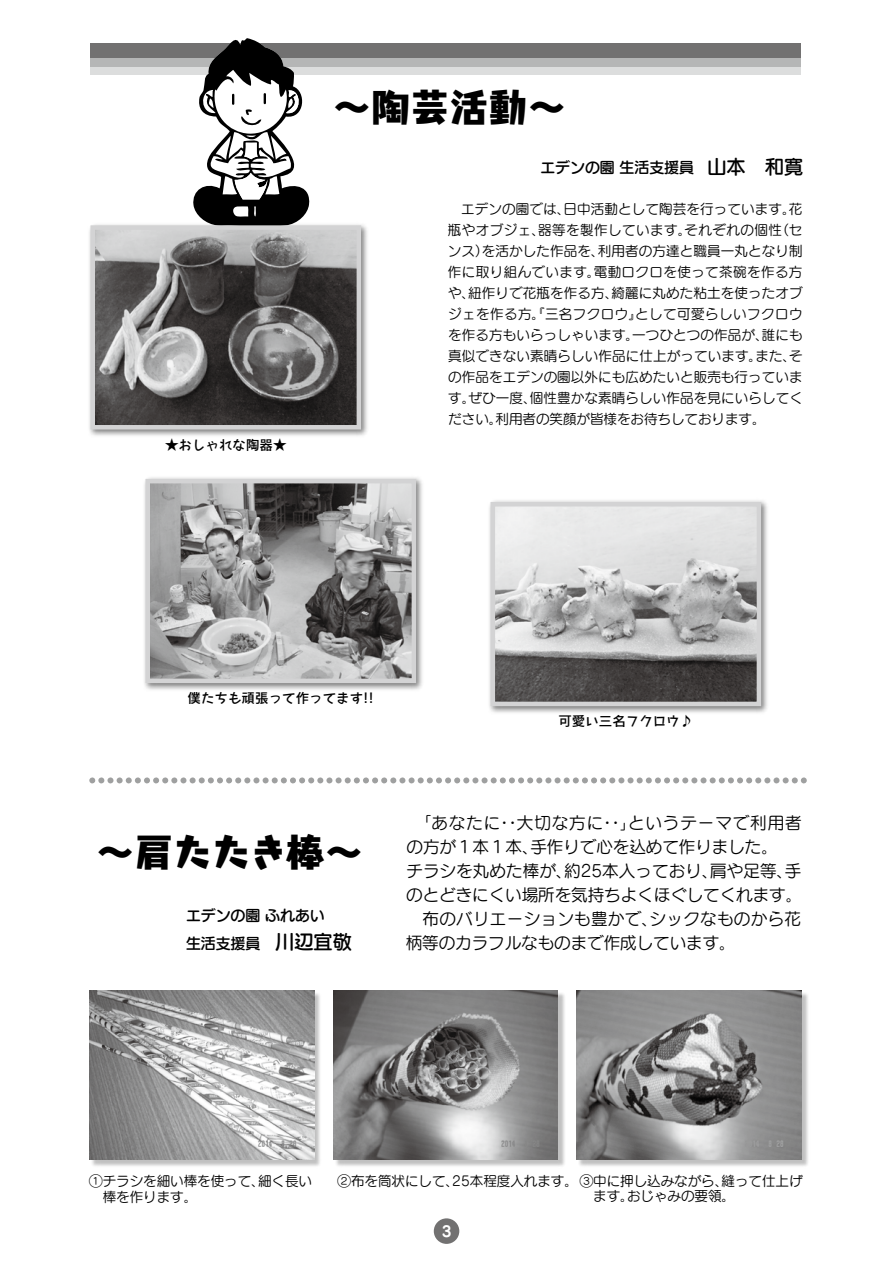
<style>
.page{position:relative;width:893px;height:1263px;background:#fff}
.page>*{position:absolute;margin:0;border:0;box-sizing:border-box;transform-origin:0 0}
.t1{font:39px "Kurokane Std EB";letter-spacing:-.01em;color:#000}
.t2{font:16.5px/24px "G Maru Go Pro M";color:#000}
.t3{font:14.85px/28.5px "G Maru Go Pro DB";color:#000}
.t4{font:14.85px "G Maru Go Pro B";color:#fff}
.t5{font:13.5px/21px "G Maru Go Pro M";color:#000}
.t6{font:13.5px "Rodin Maria Pro DB";color:#000}
.s1{font-size:19.2px}
</style>
<div class="page">
<div style="left:434px;top:1218px;width:25px;height:26px;background:#727171;border-radius:50%"></div>
<div style="left:91px;top:60px;width:710px;height:15px;background:#dcdddd"></div>
<div style="left:91px;top:52px;width:710px;height:15px;background:#b5b6b6"></div>
<div style="left:91px;top:43px;width:710px;height:15px;background:#727171"></div>
<img style="left:489px;top:500px;width:279px;height:213px">
<img style="left:496px;top:507px;width:260px;height:194px">
<div style="left:491px;top:502px;width:270px;height:204px;border:4px solid #d3d3d4"></div>
<img style="left:144px;top:477px;width:279px;height:213px">
<img style="left:150px;top:484px;width:261px;height:194px">
<div style="left:145px;top:479px;width:271px;height:204px;border:4px solid #d3d3d4"></div>
<svg style="left:101px;top:777px;width:704px;height:6px"></svg>
<svg style="left:193px;top:38px;width:117px;height:182px"></svg>
<img style="left:89px;top:220px;width:279px;height:216px">
<img style="left:95px;top:230px;width:261px;height:194px">
<div style="left:90px;top:225px;width:271px;height:204px;border:4px solid #d3d3d4"></div>
<img style="left:90px;top:991px;width:230px;height:175px">
<img style="left:90px;top:991px;width:224px;height:168px">
<img style="left:333px;top:993px;width:232px;height:173px">
<img style="left:333px;top:991px;width:225px;height:168px">
<img style="left:576px;top:991px;width:232px;height:175px">
<img style="left:577px;top:991px;width:224px;height:168px">
<h1 class="t1" style="left:333px;top:77px;width:236px">～陶芸活動～</h1>
<p class="t3" style="left:540px;top:153px;width:264px">エデンの園 生活支援員 <span class="s1">山本　和寛</span></p>
<p class="t6" style="left:165px;top:436px;width:123px">★おしゃれな陶器★</p>
<p class="t5" style="left:448px;top:198px;width:357px;text-align:justify">　エデンの園では、日中活動として陶芸を行っています。花瓶やオブジェ、器等を製作しています。それぞれの個性（センス）を活かした作品を、利用者の方達と職員一丸となり制作に取り組んでいます。電動ロクロを使って茶碗を作る方や、紐作りで花瓶を作る方、綺麗に丸めた粘土を使ったオブジェを作る方。『三名フクロウ』として可愛らしいフクロウを作る方もいらっしゃいます。一つひとつの作品が、誰にも真似できない素晴らしい作品に仕上がっています。また、その作品をエデンの園以外にも広めたいと販売も行っています。ぜひ一度、個性豊かな素晴らしい作品を見にいらしてください。利用者の笑顔が皆様をお待ちしております。</p>
<p class="t6" style="left:188px;top:689px;width:188px">僕たちも頑張って作ってます!!</p>
<p class="t6" style="left:558px;top:712px;width:137px">可愛い三名フクロウ♪</p>
<h1 class="t1" style="left:96px;top:822px;width:269px">～肩たたき棒～</h1>
<p class="t3" style="left:186px;top:900px;width:206px">エデンの園 ふれあい<br>生活支援員　<span class="s1">川辺宜敬　　</span></p>
<p class="t2" style="left:406px;top:810px;width:398px">　「あなたに・・大切な方に・・」というテーマで利用者の方が１本１本、手作りで心を込めて作りました。<br>チラシを丸めた棒が、約25本入っており、肩や足等、手のとどきにくい場所を気持ちよくほぐしてくれます。　布のバリエーションも豊かで、シックなものから花柄等のカラフルなものまで作成しています。</p>
<p class="t5" style="left:89px;top:1172px;width:224px;line-height:16.5px">①チラシを細い棒を使って、細く長い　棒を作ります。</p>
<p class="t5" style="left:580px;top:1172px;width:224px;line-height:15px;text-indent:-242px">②布を筒状にして、25本程度入れます。③中に押し込みながら、縫って仕上げ　ます。おじゃみの要領。</p>
<p class="t4" style="left:442px;top:1221px;width:11px">3</p>
</div>
